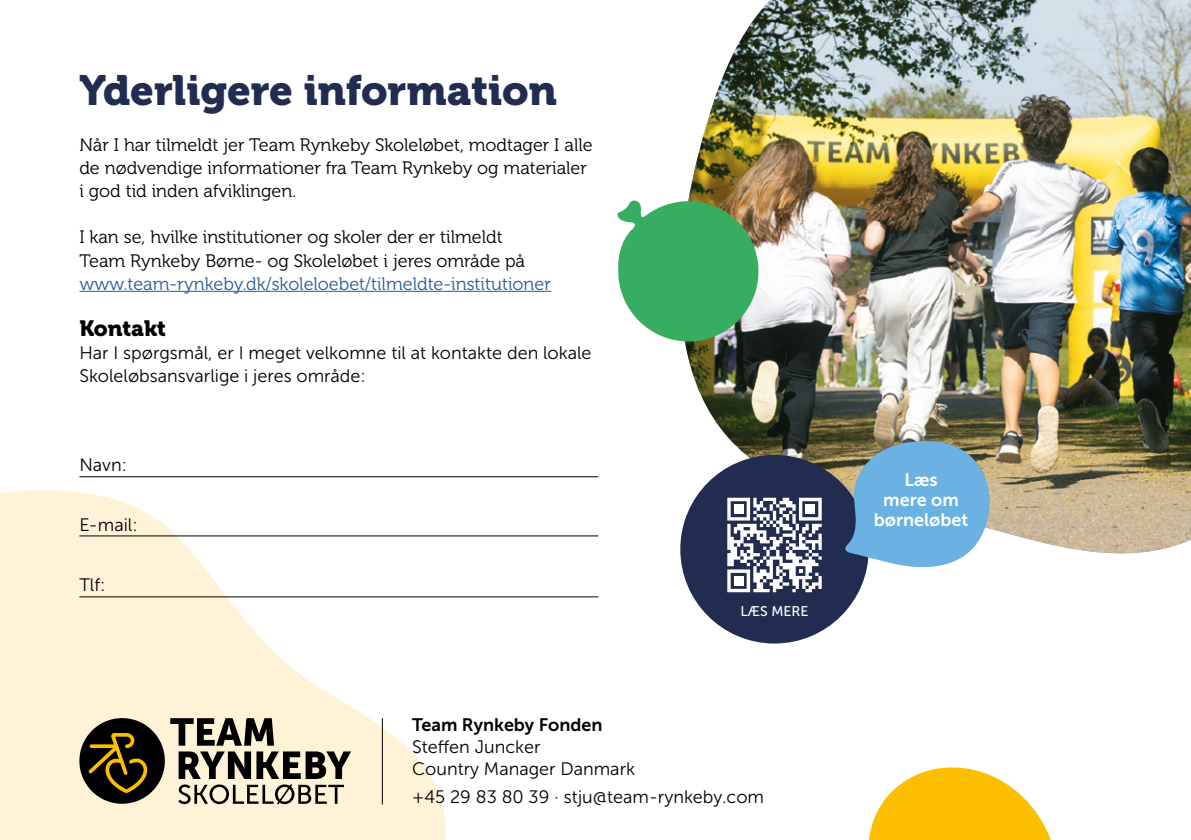
<style>
.page{position:relative;width:1191px;height:840px;background:#fff}
.page>*{position:absolute;margin:0;border:0;box-sizing:border-box;transform-origin:0 0}
.t1{font:42px "Museo 900";color:#222c51}
.t2{font:22px "Museo 900";color:#000}
.t3{font:18px "Museo 300";color:#000}
.t4{font:18px "Museo Sans 300";color:#000}
.t5{font:18px "Museo 300";color:#275b9b}
.t6{font:18px/20px "Museo Sans 700";color:#fff;text-align:center}
.t7{font:18px "Museo Sans 700";color:#000}
.t8{font:14px "Museo Sans 500";color:#fff}
</style>
<div class="page">
<svg style="left:0;top:490px;width:457px;height:349px;fill:#fff3d7"></svg>
<hr style="left:79px;top:291px;width:472px;height:1px;background:#275b9b">
<hr style="left:79px;top:476px;width:519px;height:1px;background:#000">
<hr style="left:79px;top:535px;width:519px;height:1px;background:#000">
<hr style="left:79px;top:596px;width:519px;height:1px;background:#000">
<img style="left:685px;top:0;width:506px;height:554px">
<div style="left:680px;top:454px;width:188px;height:189px;background:#222c51;border-radius:50%"></div>
<svg style="left:727px;top:497px;width:94px;height:95px"></svg>
<div style="left:734px;top:575px;width:9px;height:10px;background:#fff"></div>
<div style="left:805px;top:504px;width:10px;height:9px;background:#fff"></div>
<div style="left:734px;top:504px;width:9px;height:9px;background:#fff"></div>
<svg style="left:617px;top:198px;width:146px;height:146px;background:#5cb176"></svg>
<svg style="left:845px;top:440px;width:145px;height:133px;background:#79accd"></svg>
<svg style="left:170px;top:717px;width:104px;height:28px;background:#7a7467"></svg>
<div style="left:79px;top:717px;width:86px;height:86px;background:#000;border-radius:50%"></div>
<svg style="left:88px;top:732px;width:60px;height:60px"></svg>
<svg style="left:178px;top:751px;width:173px;height:53px;background:#968f7e"></svg>
<hr style="left:382px;top:717px;width:1px;height:87px;background:#000">
<svg style="left:869px;top:767px;width:182px;height:72px"></svg>
<p class="t1" style="left:79px;top:67px;width:479px">Yderligere information</p>
<p class="t3" style="left:79px;top:135px;width:515px">Når I har tilmeldt jer Team Rynkeby Skoleløbet, modtager I alle</p>
<p class="t3" style="left:79px;top:158px;width:509px">de nødvendige informationer fra Team Rynkeby og materialer</p>
<p class="t3" style="left:79px;top:181px;width:218px">i god tid inden afviklingen.</p>
<p class="t3" style="left:79px;top:227px;width:425px">I kan se, hvilke institutioner og skoler der er tilmeldt</p>
<p class="t3" style="left:79px;top:250px;width:447px">Team Rynkeby Børne- og Skoleløbet i jeres område på</p>
<p class="t5" style="left:79px;top:273px;width:473px">www.team-rynkeby.dk/skoleloebet/tilmeldte-institutioner</p>
<p class="t2" style="left:79px;top:315px;width:88px">Kontakt</p>
<p class="t4" style="left:79px;top:342px;width:514px">Har I spørgsmål, er I meget velkomne til at kontakte den lokale</p>
<p class="t4" style="left:79px;top:365px;width:288px">Skoleløbsansvarlige i jeres område:</p>
<p class="t4" style="left:79px;top:454px;width:49px">Navn:</p>
<p class="t4" style="left:79px;top:514px;width:60px">E-mail:</p>
<p class="t4" style="left:79px;top:574px;width:28px">Tlf:</p>
<p class="t8" style="left:740px;top:602px;width:70px">LÆS MERE</p>
<p class="t7" style="left:412px;top:714px;width:192px">Team Rynkeby Fonden</p>
<p class="t4" style="left:412px;top:736px;width:130px">Steffen Juncker</p>
<p class="t4" style="left:412px;top:758px;width:224px">Country Manager Danmark</p>
<p class="t4" style="left:412px;top:786px;width:353px">+45 29 83 80 39 · stju@team-rynkeby.com</p>
<p class="t6" style="left:904px;top:469px;width:35px">Læs</p>
<p class="t6" style="left:873px;top:489px;width:96px">mere om børneløbet</p>
</div>
